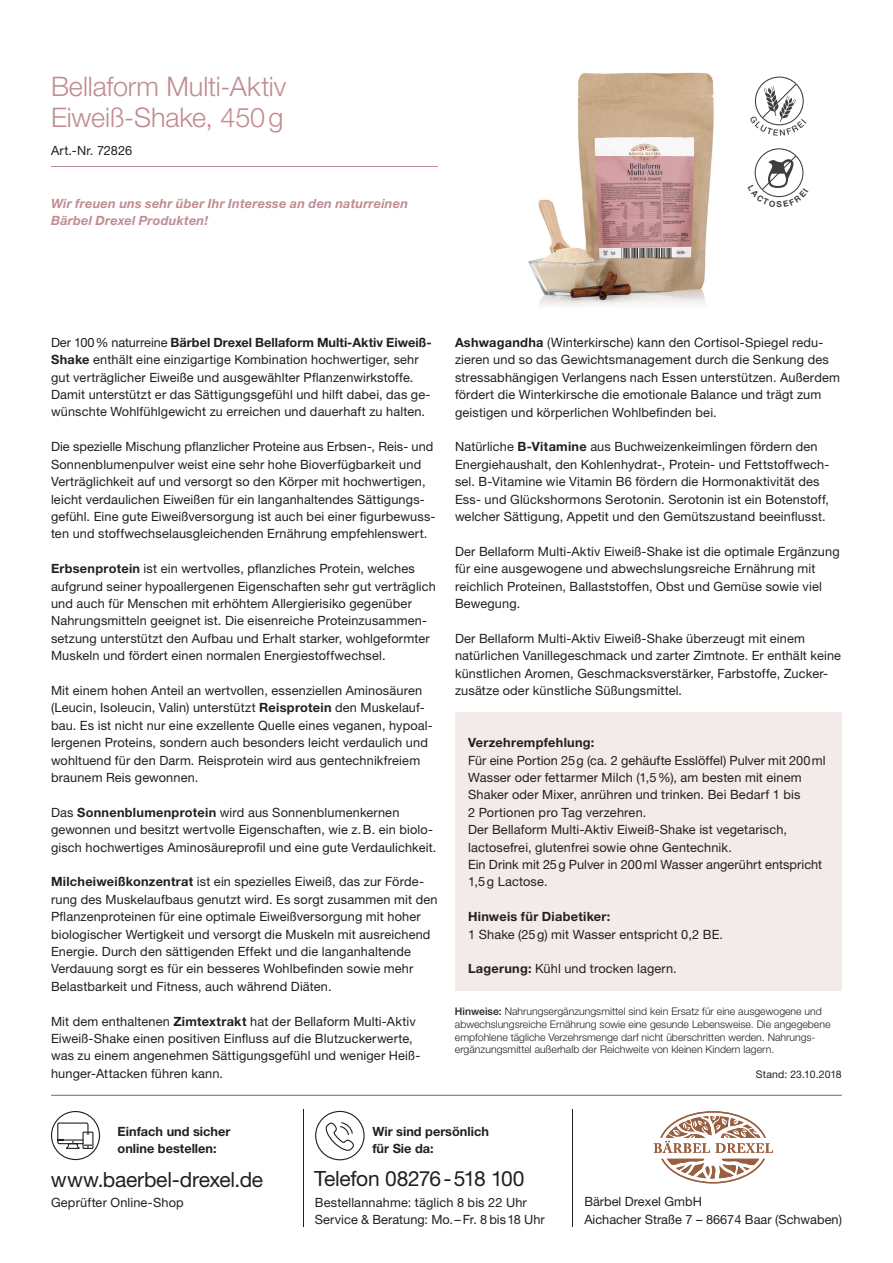
<style>
.page{position:relative;width:893px;height:1263px;background:#fff}
.page>*{position:absolute;margin:0;border:0;box-sizing:border-box;transform-origin:0 0}
.t1{font:300 27px/31px "Helvetica Neue LT Pro";letter-spacing:-.005em;color:#c18b93}
.t2{font:21px "Helvetica Neue LT Pro";letter-spacing:-.015em;color:#231f20}
.t3{font:12.75px/17.4px "Helvetica Neue LT Pro";letter-spacing:.01em;color:#231f20}
.t4{font:italic 700 12.75px/17.4px "Helvetica Neue LT Pro";letter-spacing:.015em;color:#c18b93}
.t5{font:700 12.75px/17.4px "Helvetica Neue LT Pro";color:#231f20}
.t6{font:700 12.75px "Helvetica Neue LT Pro";letter-spacing:.02em;color:#231f20}
.t7{font:300 10.5px/12.6px "Helvetica Neue LT Pro";color:#231f20}
.t8{font:10.5px "Helvetica Neue LT Pro";letter-spacing:.005em;color:#231f20}
.t9{font:700 8.25px "Helvetica";color:#3e3e3f}
.s1{font-weight:700}
.s2{font-weight:500}
</style>
<div class="page">
<div style="left:315px;top:1111px;width:50px;height:49px;border:1px solid #231f20;border-radius:50%"></div>
<svg style="left:325px;top:1122px;width:29px;height:29px"></svg>
<div style="left:51px;top:1111px;width:49px;height:49px;border:1px solid #231f20;border-radius:50%"></div>
<svg style="left:57px;top:1122px;width:37px;height:27px"></svg>
<hr style="left:303px;top:1109px;width:1px;height:117px;background:#231f20">
<hr style="left:572px;top:1109px;width:1px;height:117px;background:#231f20">
<hr style="left:51px;top:1095px;width:791px;height:1px;background:#996040">
<svg style="left:654px;top:1111px;width:119px;height:72px"></svg>
<hr style="left:51px;top:166px;width:387px;height:1px;background:#c18b93">
<svg style="left:750px;top:77px;width:56px;height:59px"></svg>
<div style="left:455px;top:712px;width:387px;height:279px;background:#f3eaea"></div>
<img style="left:525px;top:72px;width:148px;height:266px">
<img style="left:673px;top:72px;width:49px;height:266px">
<img style="left:548px;top:338px;width:174px;height:2px">
<svg style="left:754px;top:148px;width:50px;height:50px"></svg>
<h1 class="t1" style="left:51px;top:70px;width:237px">Bellaform Multi-Aktiv<br>Eiweiß-Shake, 450 g</h1>
<p class="t3" style="left:51px;top:142px;width:83px">Art.-Nr. 72826</p>
<p class="t4" style="left:51px;top:194px;width:358px">Wir freuen uns sehr über Ihr Interesse an den naturreinen<br>Bärbel Drexel Produkten!</p>
<p class="t9" style="left:777px;top:200px;width:7px">S</p>
<p class="t3" style="left:51px;top:333px;width:382px">Der 100 % naturreine <span class="s1">Bärbel Drexel Bellaform Multi-Aktiv Eiweiß-Shake</span> enthält eine einzigartige Kombination hochwertiger, sehr gut verträglicher Eiweiße und ausgewählter Pflanzenwirkstoffe.<br>Damit unterstützt er das Sättigungsgefühl und hilft dabei, das ge&shy;wünschte Wohlfühlgewicht zu erreichen und dauerhaft zu halten.</p>
<p class="t3" style="left:51px;top:438px;width:386px">Die spezielle Mischung pflanzlicher Proteine aus Erbsen-, Reis- und Sonnenblumenpulver weist eine sehr hohe Bioverfügbarkeit und Verträglichkeit auf und versorgt so den Körper mit hochwertigen, leicht verdaulichen Eiweißen für ein langanhaltendes Sättigungs&shy;gefühl. Eine gute Eiweißversorgung ist auch bei einer figurbewuss&shy;ten und stoffwechselausgleichenden Ernährung empfehlenswert.</p>
<p class="t3" style="left:51px;top:560px;width:386px"><span class="s1">Erbsenprotein</span> ist ein wertvolles, pflanzliches Protein, welches aufgrund seiner hypoallergenen Eigenschaften sehr gut verträglich und auch für Menschen mit erhöhtem Allergierisiko gegenüber Nahrungsmitteln geeignet ist. Die eisenreiche Proteinzusammen&shy;setzung unterstützt den Aufbau und Erhalt starker, wohlgeformter Muskeln und fördert einen normalen Energiestoffwechsel.</p>
<p class="t3" style="left:51px;top:681px;width:383px">Mit einem hohen Anteil an wertvollen, essenziellen Aminosäuren (Leucin, Isoleucin, Valin) unterstützt <span class="s1">Reisprotein</span> den Muskelauf&shy;bau. Es ist nicht nur eine exzellente Quelle eines veganen, hypoal&shy;lergenen Proteins, sondern auch besonders leicht verdaulich und wohltuend für den Darm. Reisprotein wird aus gentechnikfreiem braunem Reis gewonnen.</p>
<p class="t3" style="left:51px;top:803px;width:387px">Das <span class="s1">Sonnenblumenprotein</span> wird aus Sonnenblumenkernen gewonnen und besitzt wertvolle Eigenschaften, wie z. B. ein biolo&shy;gisch hochwertiges Aminosäureprofil und eine gute Verdaulichkeit.</p>
<p class="t3" style="left:51px;top:873px;width:388px"><span class="s1">Milcheiweißkonzentrat</span> ist ein spezielles Eiweiß, das zur Förde&shy;rung des Muskelaufbaus genutzt wird. Es sorgt zusammen mit den Pflanzenproteinen für eine optimale Eiweißversorgung mit hoher biologischer Wertigkeit und versorgt die Muskeln mit ausreichend Energie. Durch den sättigenden Effekt und die langanhaltende Verdauung sorgt es für ein besseres Wohlbefinden sowie mehr Belastbarkeit und Fitness, auch während Diäten.</p>
<p class="t3" style="left:51px;top:1012px;width:371px">Mit dem enthaltenen <span class="s1">Zimtextrakt</span> hat der Bellaform Multi-Aktiv Eiweiß-Shake einen positiven Einfluss auf die Blutzuckerwerte, was zu einem angenehmen Sättigungsgefühl und weniger Heiß&shy;hunger-Attacken führen kann.</p>
<p class="t3" style="left:455px;top:333px;width:386px"><span class="s1">Ashwagandha</span> (Winterkirsche) kann den Cortisol-Spiegel redu&shy;zieren und so das Gewichtsmanagement durch die Senkung des stressabhängigen Verlangens nach Essen unterstützen. Außerdem fördert die Winterkirsche die emotionale Balance und trägt zum geistigen und körperlichen Wohlbefinden bei.</p>
<p class="t3" style="left:455px;top:438px;width:376px">Natürliche <span class="s1">B-Vitamine</span> aus Buchweizenkeimlingen fördern den Energiehaushalt, den Kohlenhydrat-, Protein- und Fettstoffwech&shy;sel. B-Vitamine wie Vitamin B6 fördern die Hormonaktivität des Ess- und Glückshormons Serotonin. Serotonin ist ein Botenstoff, welcher Sättigung, Appetit und den Gemütszustand beeinflusst.</p>
<p class="t3" style="left:455px;top:542px;width:386px">Der Bellaform Multi-Aktiv Eiweiß-Shake ist die optimale Ergänzung für eine ausgewogene und abwechslungsreiche Ernährung mit reichlich Proteinen, Ballaststoffen, Obst und Gemüse sowie viel Bewegung.</p>
<p class="t3" style="left:455px;top:629px;width:388px">Der Bellaform Multi-Aktiv Eiweiß-Shake überzeugt mit einem natürlichen Vanillegeschmack und zarter Zimtnote. Er enthält keine künstlichen Aromen, Geschmacksverstärker, Farbstoffe, Zucker&shy;zusätze oder künstliche Süßungsmittel.</p>
<p class="t6" style="left:468px;top:735px;width:128px">Verzehrempfehlung:</p>
<p class="t3" style="left:468px;top:751px;width:359px">Für eine Portion 25 g (ca. 2 gehäufte Esslöffel) Pulver mit 200 ml Wasser oder fettarmer Milch (1,5 %), am besten mit einem Shaker oder Mixer, anrühren und trinken. Bei Bedarf 1 bis<br>2 Portionen pro Tag verzehren.<br>Der Bellaform Multi-Aktiv Eiweiß-Shake ist vegetarisch, lactosefrei, glutenfrei sowie ohne Gentechnik.<br>Ein Drink mit 25 g Pulver in 200 ml Wasser angerührt entspricht 1,5 g Lactose.</p>
<p class="t6" style="left:468px;top:909px;width:144px">Hinweis für Diabetiker:</p>
<p class="t3" style="left:468px;top:925px;width:257px">1 Shake (25 g) mit Wasser entspricht 0,2 BE.</p>
<p class="t3" style="left:468px;top:960px;width:210px"><span class="s1">Lagerung:</span> Kühl und trocken lagern.</p>
<p class="t7" style="left:455px;top:1005px;width:377px"><span class="s2">Hinweise:</span> Nahrungsergänzungsmittel sind kein Ersatz für eine ausgewogene und abwechslungsreiche Ernährung sowie eine gesunde Lebensweise. Die angegebene empfohlene tägliche Verzehrsmenge darf nicht überschritten werden. Nahrungs&shy;ergänzungsmittel außerhalb der Reichweite von kleinen Kindern lagern.</p>
<p class="t8" style="left:756px;top:1067px;width:87px">Stand: 23.10.2018</p>
<p class="t5" style="left:118px;top:1122px;width:114px">Einfach und sicher online bestellen:</p>
<p class="t5" style="left:372px;top:1122px;width:118px">Wir sind persönlich für Sie da:</p>
<h2 class="t2" style="left:314px;top:1165px;width:212px">Telefon 08276 - 518 100</h2>
<p class="t3" style="left:315px;top:1193px;width:231px">Bestellannahme: täglich 8 bis 22 Uhr<br>Service &amp; Beratung: Mo. – Fr. 8 bis 18 Uhr</p>
<h2 class="t2" style="left:51px;top:1166px;width:214px">www.baerbel-drexel.de</h2>
<p class="t3" style="left:51px;top:1193px;width:134px">Geprüfter Online-Shop</p>
<p class="t3" style="left:584px;top:1193px;width:259px">Bärbel Drexel GmbH<br>Aichacher Straße 7 – 86674 Baar (Schwaben)</p>
</div>
